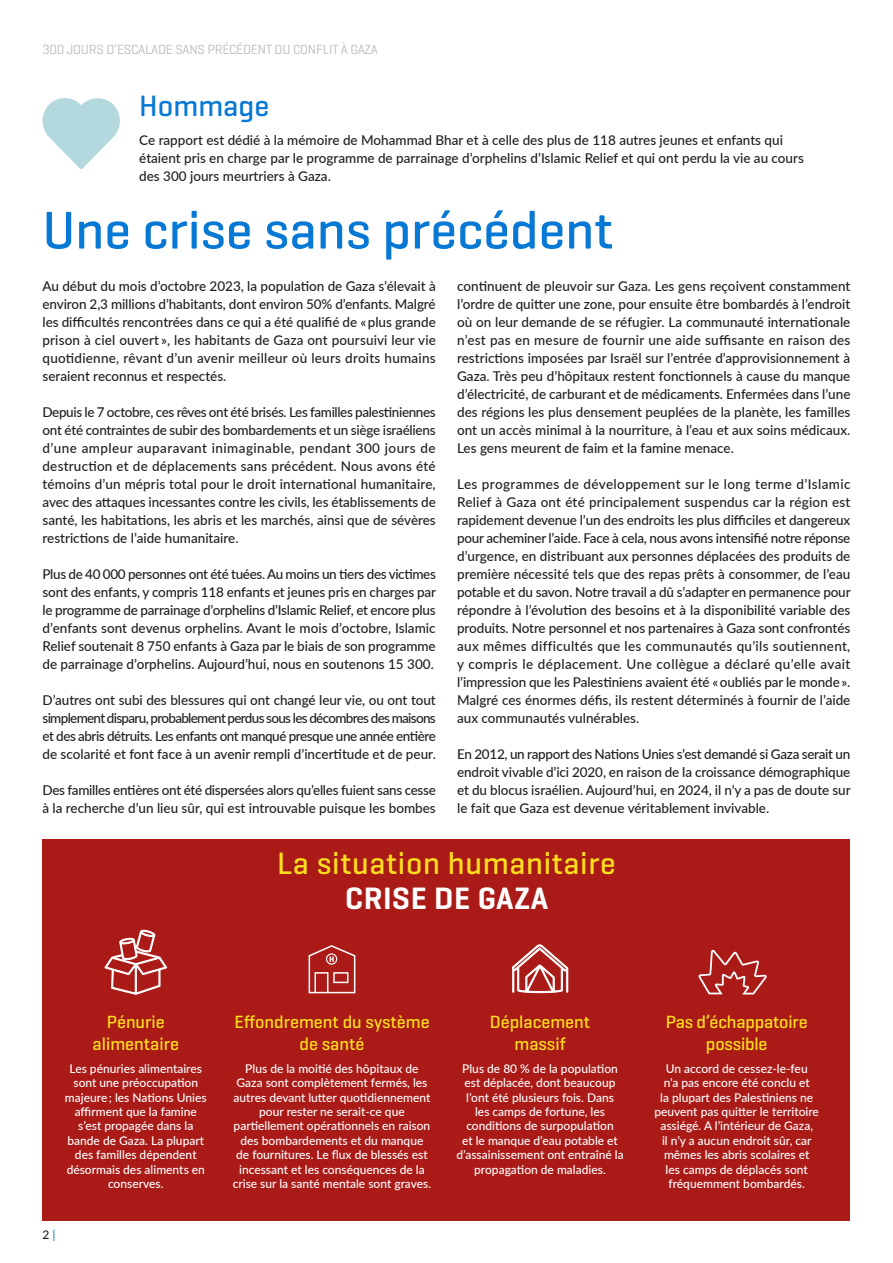
<style>
.page{position:relative;width:893px;height:1263px;background:#fff}
.page>*{position:absolute;margin:0;border:0;box-sizing:border-box;transform-origin:0 0}
.t1{font:500 54px "Geogrotesque";color:#0778d4}
.t2{font:500 31.5px "Geogrotesque";letter-spacing:.02em;color:#fcde1e}
.t3{font:600 31.5px "Geogrotesque";letter-spacing:.02em;color:#fff}
.t4{font:500 30px "Geogrotesque";color:#0778d4}
.t5{font:500 18px/21.6px "Geogrotesque";color:#fcde1e;text-align:center}
.txt_courant{font:500 13.5px/18px "Lato";color:#231f20;text-align:justify}
.txt_courant-2{font:500 13.5px/18px "Lato";letter-spacing:-.02em;color:#231f20}
.t6{font:13.5px "Geogrotesque";letter-spacing:-.02em;color:#bcbdc0}
.t7{font:500 12px/14.4px "Lato";color:#fff;text-align:center}
.t8{font:500 12px "Lato";color:#231f20}
.s1{color:#008ed2}
</style>
<div class="page">
<div style="left:43px;top:839px;width:807px;height:381px;background:#aa1b18"></div>
<svg style="left:42px;top:98px;width:78px;height:71px"></svg>
<svg style="left:309px;top:945px;width:46px;height:48px"></svg>
<svg style="left:105px;top:930px;width:62px;height:65px"></svg>
<svg style="left:698px;top:950px;width:69px;height:44px"></svg>
<svg style="left:512px;top:944px;width:56px;height:49px"></svg>
<p class="t6" style="left:43px;top:41px;width:337px">300 JOURS D’ESCALADE SANS PRÉCÉDENT DU CONFLIT À GAZA</p>
<p class="t4" style="left:139px;top:87px;width:132px">Hommage</p>
<p class="txt_courant" style="left:139px;top:130px;width:666px;text-align:left">Ce rapport est dédié à la mémoire de Mohammad Bhar et à celle des plus de 118 autres jeunes et enfants qui étaient pris en charge par le programme de parrainage d’orphelins d’Islamic Relief et qui ont perdu la vie au cours des 300 jours meurtriers à Gaza.</p>
<p class="t1" style="left:43px;top:196px;width:572px">Une crise sans précédent</p>
<p class="txt_courant" style="left:43px;top:277px;width:395px">Au début du mois d’octobre 2023, la population de Gaza s’élevait à environ 2,3 millions d’habitants, dont environ 50% d’enfants. Malgré les difficultés rencontrées dans ce qui a été qualifié de « plus grande prison à ciel ouvert », les habitants de Gaza ont poursuivi leur vie quotidienne, rêvant d’un avenir meilleur où leurs droits humains seraient reconnus et respectés.</p>
<p class="txt_courant" style="left:43px;top:403px;width:395px">Depuis le 7 octobre, ces rêves ont été brisés. Les familles palestiniennes ont été contraintes de subir des bombardements et un siège israéliens d’une ampleur auparavant inimaginable, pendant 300 jours de destruction et de déplacements sans précédent. Nous avons été témoins d’un mépris total pour le droit international humanitaire, avec des attaques incessantes contre les civils, les établissements de santé, les habitations, les abris et les marchés, ainsi que de sévères restrictions de l’aide humanitaire.</p>
<p class="txt_courant" style="left:43px;top:565px;width:395px">Plus de 40 000 personnes ont été tuées. Au moins un tiers des victimes sont des enfants, y compris 118 enfants et jeunes pris en charges par le programme de parrainage d’orphelins d’Islamic Relief, et encore plus d’enfants sont devenus orphelins. Avant le mois d’octobre, Islamic Relief soutenait 8 750 enfants à Gaza par le biais de son programme de parrainage d’orphelins. Aujourd’hui, nous en soutenons 15 300.</p>
<p class="txt_courant" style="left:43px;top:691px;width:395px">D’autres ont subi des blessures qui ont changé leur vie, ou ont tout simplement disparu, probablement perdus sous les décombres des maisons et des abris détruits. Les enfants ont manqué presque une année entière de scolarité et font face à un avenir rempli d’incertitude et de peur.</p>
<p class="txt_courant-2" style="left:43px;top:781px;width:395px">Des familles entières ont été dispersées alors qu’elles fuient sans cesse à la recherche d’un lieu sûr, qui est introuvable puisque les bombes</p>
<p class="txt_courant" style="left:457px;top:277px;width:395px">continuent de pleuvoir sur Gaza. Les gens reçoivent constamment l’ordre de quitter une zone, pour ensuite être bombardés à l’endroit où on leur demande de se réfugier. La communauté internationale n’est pas en mesure de fournir une aide suffisante en raison des restrictions imposées par Israël sur l’entrée d’approvisionnement à Gaza. Très peu d’hôpitaux restent fonctionnels à cause du manque d’électricité, de carburant et de médicaments. Enfermées dans l’une des régions les plus densement peuplées de la planète, les familles ont un accès minimal à la nourriture, à l’eau et aux soins médicaux.<br>Les gens meurent de faim et la famine menace.</p>
<p class="txt_courant" style="left:457px;top:475px;width:395px">Les programmes de développement sur le long terme d’Islamic Relief à Gaza ont été principalement suspendus car la région est rapidement devenue l’un des endroits les plus difficiles et dangereux pour acheminer l’aide. Face à cela, nous avons intensifié notre réponse d’urgence, en distribuant aux personnes déplacées des produits de première nécessité tels que des repas prêts à consommer, de l’eau potable et du savon. Notre travail a dû s’adapter en permanence pour répondre à l’évolution des besoins et à la disponibilité variable des produits. Notre personnel et nos partenaires à Gaza sont confrontés aux mêmes difficultés que les communautés qu’ils soutiennent, y compris le déplacement. Une collègue a déclaré qu’elle avait l’impression que les Palestiniens avaient été « oubliés par le monde ».<br>Malgré ces énormes défis, ils restent déterminés à fournir de l’aide aux communautés vulnérables.</p>
<p class="txt_courant" style="left:457px;top:745px;width:395px">En 2012, un rapport des Nations Unies s’est demandé si Gaza serait un endroit vivable d’ici 2020, en raison de la croissance démographique et du blocus israélien. Aujourd’hui, en 2024, il n’y a pas de doute sur le fait que Gaza est devenue véritablement invivable.</p>
<p class="t2" style="left:277px;top:844px;width:340px">La situation humanitaire</p>
<p class="t3" style="left:345px;top:879px;width:205px">CRISE DE GAZA</p>
<p class="t5" style="left:93px;top:1011px;width:88px">Pénurie alimentaire</p>
<p class="t7" style="left:65px;top:1061px;width:143px">Les pénuries alimentaires sont une préoccupation majeure ; les Nations Unies affirment que la famine s’est propagée dans la bande de Gaza. La plupart des familles dépendent désormais des aliments en conserves.</p>
<p class="t8" style="left:43px;top:1226px;width:15px">2 <span class="s1">|</span></p>
<p class="t5" style="left:234px;top:1011px;width:197px">Effondrement du système de santé</p>
<p class="t7" style="left:233px;top:1061px;width:200px">Plus de la moitié des hôpitaux de Gaza sont complètement fermés, les autres devant lutter quotidiennement pour rester ne serait-ce que partiellement opérationnels en raison des bombardements et du manque de fournitures. Le flux de blessés est incessant et les conséquences de la crise sur la santé mentale sont graves.</p>
<p class="t5" style="left:490px;top:1011px;width:102px">Déplacement</p>
<p class="t5" style="left:514px;top:1032px;width:53px">massif</p>
<p class="t7" style="left:456px;top:1061px;width:169px">Plus de 80 % de la population est déplacée, dont beaucoup l’ont été plusieurs fois. Dans<br>les camps de fortune, les conditions de surpopulation<br>et le manque d’eau potable et d’assainissement ont entraîné la propagation de maladies.</p>
<p class="t5" style="left:666px;top:1011px;width:143px">Pas d’échappatoire possible</p>
<p class="t7" style="left:654px;top:1061px;width:166px">Un accord de cessez-le-feu<br>n’a pas encore été conclu et<br>la plupart des Palestiniens ne peuvent pas quitter le territoire assiégé. A l’intérieur de Gaza,<br>il n’y a aucun endroit sûr, car mêmes les abris scolaires et<br>les camps de déplacés sont fréquemment bombardés.</p>
</div>
